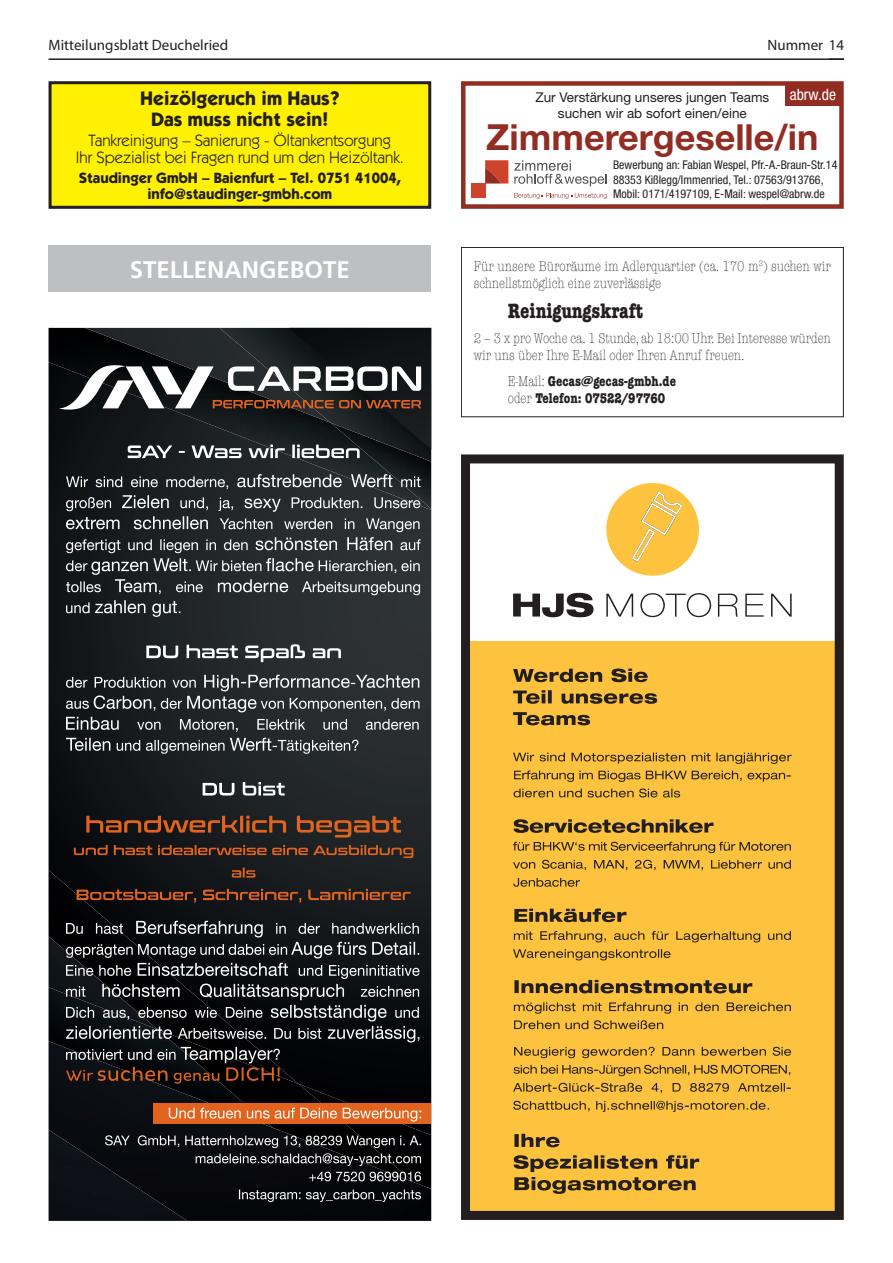
<style>
.page{position:relative;width:893px;height:1263px;background:#fff}
.page>*{position:absolute;margin:0;border:0;box-sizing:border-box;transform-origin:0 0}
.t1{font:700 36px "Helvetica Neue LT Std";color:#922d23}
.t2{font:700 24px "Frutiger";color:#fff}
.t3{font:700 condensed 21px "American Typewriter Std";color:#231f20}
.t4{font:700 19.5px/21.5px "ITC Kabel Std";color:#231f20;text-align:center}
.t5{font:16.5px/16px "ITC Kabel Std";color:#231f20;text-align:center}
.t6{font:condensed 15.6px "Helvetica Neue LT Std";color:#fff}
.t7{font:700 15px/16px "ITC Kabel Std";color:#231f20;text-align:center}
.t8{font:15px "Myriad Pro";color:#231f20}
.t9{font:300 condensed 14.25px/17.1px "American Typewriter Std";color:#231f20}
.t10{font:700 condensed 14.25px/17.1px "American Typewriter Std";color:#231f20}
.t11{font:13.5px/16.2px "Helvetica Neue LT Std";color:#231f20;text-align:center}
.t12{font:condensed 12px/14.4px "Helvetica Neue LT Std";color:#231f20}
.s1{font-weight:300}
</style>
<div class="page">
<hr style="left:49px;top:58px;width:795px;height:2px;background:#231f20">
<svg style="left:829px;top:58px;width:15px;height:1px"></svg>
<div style="left:50px;top:83px;width:380px;height:124px;background:#fff101"></div>
<div style="left:49px;top:81px;width:382px;height:128px;border:3px solid #231f20"></div>
<div style="left:461px;top:641px;width:383px;height:579px;background:#fec33e"></div>
<div style="left:606px;top:483px;width:93px;height:93px;background:#fec33e;border-radius:50%"></div>
<svg style="left:632px;top:491px;width:51px;height:71px"></svg>
<svg style="left:606px;top:594px;width:27px;height:23px"></svg>
<svg style="left:640px;top:593px;width:71px;height:24px"></svg>
<svg style="left:718px;top:594px;width:20px;height:23px"></svg>
<svg style="left:745px;top:594px;width:19px;height:23px"></svg>
<svg style="left:771px;top:594px;width:21px;height:23px"></svg>
<svg style="left:513px;top:593px;width:80px;height:24px"></svg>
<svg style="left:513px;top:1155px;width:186px;height:39px"></svg>
<svg style="left:514px;top:1134px;width:46px;height:13px"></svg>
<svg style="left:513px;top:712px;width:77px;height:13px"></svg>
<svg style="left:513px;top:690px;width:144px;height:14px"></svg>
<svg style="left:513px;top:668px;width:135px;height:14px"></svg>
<svg style="left:513px;top:1101px;width:256px;height:11px"></svg>
<svg style="left:513px;top:1083px;width:278px;height:10px"></svg>
<svg style="left:513px;top:1065px;width:277px;height:11px"></svg>
<svg style="left:514px;top:1047px;width:277px;height:11px"></svg>
<svg style="left:514px;top:1020px;width:149px;height:9px"></svg>
<svg style="left:514px;top:1002px;width:277px;height:12px"></svg>
<svg style="left:514px;top:980px;width:238px;height:13px"></svg>
<svg style="left:513px;top:949px;width:158px;height:11px"></svg>
<svg style="left:514px;top:931px;width:277px;height:11px"></svg>
<svg style="left:514px;top:908px;width:112px;height:14px"></svg>
<svg style="left:513px;top:878px;width:67px;height:9px"></svg>
<svg style="left:513px;top:860px;width:278px;height:10px"></svg>
<svg style="left:513px;top:842px;width:278px;height:11px"></svg>
<svg style="left:513px;top:819px;width:200px;height:14px"></svg>
<svg style="left:514px;top:788px;width:166px;height:9px"></svg>
<svg style="left:514px;top:770px;width:277px;height:12px"></svg>
<svg style="left:513px;top:753px;width:278px;height:11px"></svg>
<div style="left:461px;top:454px;width:383px;height:766px;border:9px solid #231f20"></div>
<div style="left:461px;top:247px;width:383px;height:170px;border:1px solid #231f20"></div>
<div style="left:461px;top:81px;width:383px;height:128px;border:4px solid #922d23"></div>
<div style="left:471px;top:184px;width:14px;height:14px;background:#cd432b"></div>
<svg style="left:514px;top:193px;width:93px;height:6px"></svg>
<svg style="left:485px;top:160px;width:23px;height:24px"></svg>
<svg style="left:514px;top:160px;width:93px;height:26px"></svg>
<div style="left:785px;top:85px;width:55px;height:21px;background:#922d23"></div>
<svg style="left:49px;top:510px;width:382px;height:531px;background:#1c2023"></svg>
<img style="left:49px;top:328px;width:382px;height:182px">
<img style="left:331px;top:462px;width:100px;height:47px">
<img style="left:220px;top:458px;width:211px;height:4px">
<img style="left:49px;top:870px;width:250px;height:66px">
<img style="left:49px;top:936px;width:17px;height:51px">
<img style="left:49px;top:987px;width:17px;height:54px">
<img style="left:49px;top:1041px;width:382px;height:180px">
<img style="left:49px;top:1129px;width:138px;height:92px">
<svg style="left:66px;top:474px;width:355px;height:15px;background:#4f5254"></svg>
<svg style="left:66px;top:495px;width:355px;height:122px;background:#414447"></svg>
<svg style="left:59px;top:328px;width:372px;height:130px;background:#39393a"></svg>
<svg style="left:66px;top:921px;width:354px;height:163px;background:#2d2d2f"></svg>
<svg style="left:146px;top:644px;width:195px;height:18px"></svg>
<svg style="left:66px;top:675px;width:354px;height:57px;background:#45484a"></svg>
<svg style="left:66px;top:738px;width:292px;height:16px;background:#4d5153"></svg>
<svg style="left:105px;top:1135px;width:316px;height:31px;background:#2e2e32"></svg>
<svg style="left:309px;top:1172px;width:112px;height:9px"></svg>
<svg style="left:239px;top:1189px;width:182px;height:13px;background:#393a3e"></svg>
<div style="left:153px;top:1103px;width:278px;height:21px;background:#e1631e"></div>
<svg style="left:169px;top:1107px;width:252px;height:14px"></svg>
<svg style="left:203px;top:782px;width:82px;height:13px"></svg>
<svg style="left:86px;top:816px;width:315px;height:21px;background:#57321f"></svg>
<svg style="left:74px;top:845px;width:339px;height:13px;background:#522f1d"></svg>
<svg style="left:232px;top:867px;width:23px;height:10px"></svg>
<svg style="left:77px;top:889px;width:334px;height:14px;background:#4f2c1a"></svg>
<div style="left:49px;top:245px;width:382px;height:47px;background:#bebfc1"></div>
<p class="t8" style="left:49px;top:36px;width:181px">Mitteilungsblatt Deuchelried</p>
<p class="t8" style="left:768px;top:36px;width:78px">Nummer 14</p>
<h3 class="t4" style="left:140px;top:87px;width:201px">Heizölgeruch im Haus?<br>Das muss nicht sein!</h3>
<p class="t5" style="left:76px;top:133px;width:330px">Tankreinigung – Sanierung - Öltankentsorgung<br>Ihr Spezialist bei Fragen rund um den Heizöltank.</p>
<p class="t7" style="left:79px;top:170px;width:324px">Staudinger GmbH – Baienfurt – Tel. 0751 41004, info@staudinger-gmbh.com</p>
<p class="t6" style="left:790px;top:85px;width:48px">abrw.de</p>
<p class="t11" style="left:535px;top:89px;width:235px">Zur Verstärkung unseres jungen Teams suchen wir ab sofort einen/eine</p>
<h1 class="t1" style="left:486px;top:115px;width:334px">Zimmerergeselle/in</h1>
<p class="t12" style="left:613px;top:158px;width:226px">Bewerbung an: Fabian Wespel, Pfr.-A.-Braun-Str.14<br>88353 Kißlegg/Immenried, Tel.: 07563/913766,<br>Mobil: 0171/4197109, E-Mail: wespel@abrw.de</p>
<h2 class="t2" style="left:130px;top:255px;width:222px">STELLENANGEBOTE</h2>
<p class="t9" style="left:474px;top:258px;width:359px">Für unsere Büroräume im Adlerquartier (ca. 170 m<sup>2</sup>) suchen wir schnellstmöglich eine zuverlässige</p>
<h3 class="t3" style="left:508px;top:298px;width:137px">Reinigungskraft</h3>
<p class="t9" style="left:474px;top:330px;width:359px">2 – 3 x pro Woche ca. 1 Stunde, ab 18:00 Uhr. Bei Interesse würden wir uns über Ihre E-Mail oder Ihren Anruf freuen.</p>
<p class="t10" style="left:508px;top:372px;width:170px"><span class="s1">E-Mail:</span> Gecas@gecas-gmbh.de <span class="s1">oder</span> Telefon: 07522/97760</p>
</div>
